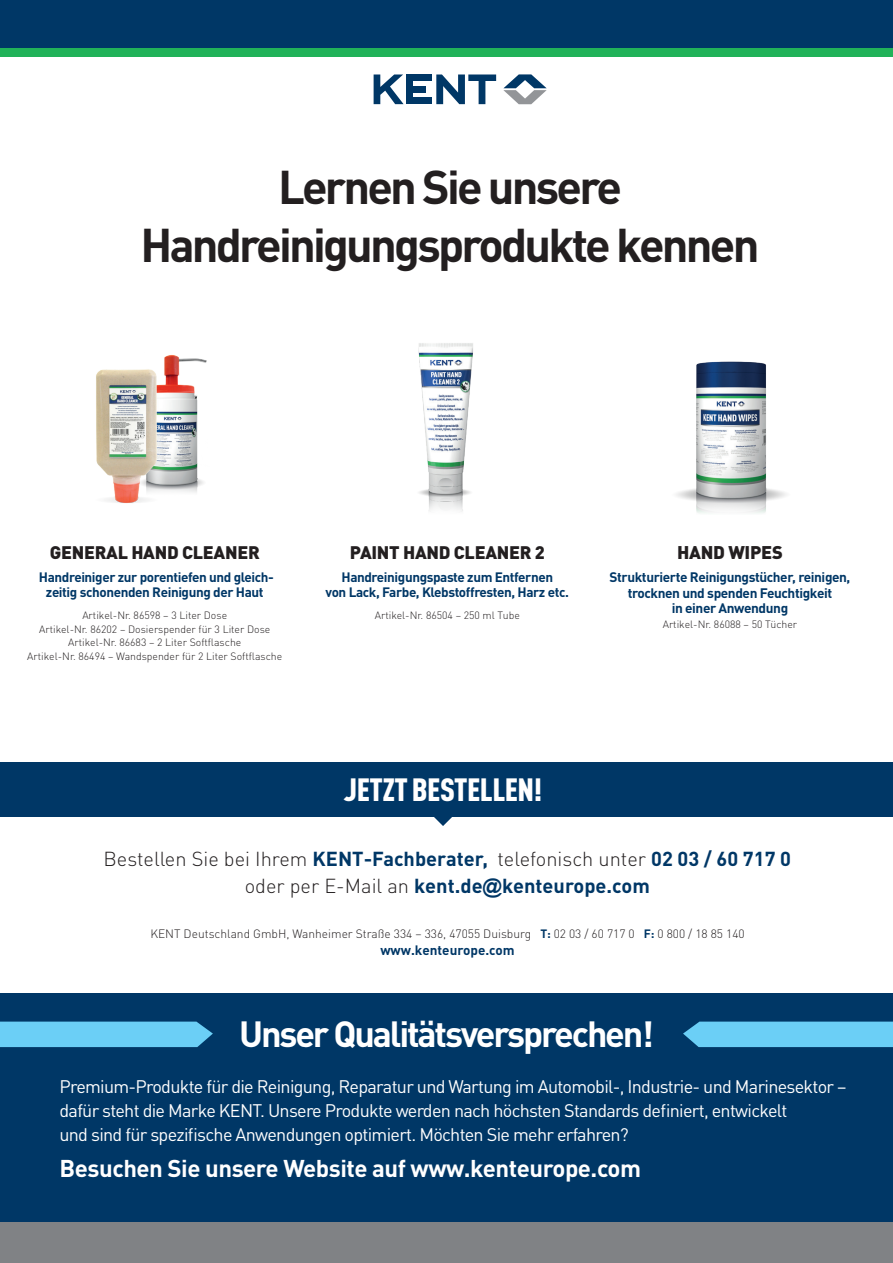
<style>
.page{position:relative;width:893px;height:1263px;background:#fff}
.page>*{position:absolute;margin:0;border:0;box-sizing:border-box;transform-origin:0 0}
.t1{font:700 46.8px/57.8px "DIN Pro";letter-spacing:-.06em;color:#231f20;text-align:center}
.t2{font:700 36px "DIN Pro";letter-spacing:-.06em;color:#fff}
.t3{font:900 condensed 31.8px "DIN Pro";letter-spacing:-.015em;color:#fff}
.t4{font:700 24px "DIN Pro";letter-spacing:-.02em;color:#fff}
.t5{font:300 19.95px/26.7px "DIN Pro";color:#231f20;text-align:center}
.t6{font:900 18.15px "DIN Pro";letter-spacing:-.015em;color:#231f20}
.t7{font:18px/24px "DIN Pro";letter-spacing:-.04em;color:#fff}
.t8{font:900 18px "DIN Pro";letter-spacing:-.015em;color:#231f20}
.t9{font:700 13.65px/15.1px "DIN Pro";letter-spacing:-.03em;color:#003766;text-align:center}
.t10{font:700 13.5px/15px "DIN Pro";letter-spacing:-.03em;color:#003766;text-align:center}
.t11{font:700 13.5px "DIN Pro";color:#003766}
.t12{font:300 12px "DIN Pro";color:#231f20}
.t13{font:300 10.5px/13.5px "DIN Pro";color:#231f20;text-align:center}
.s1{font-weight:700;color:#003766}
.s2{font-family:"Arial";font-weight:700;color:#003766}
</style>
<div class="page">
<div style="left:0;top:1221px;width:893px;height:42px;background:#808285"></div>
<div style="left:0;top:0;width:893px;height:49px;background:#003766"></div>
<div style="left:0;top:48px;width:893px;height:9px;background:#21b259"></div>
<svg style="left:374px;top:74px;width:30px;height:30px"></svg>
<svg style="left:436px;top:74px;width:60px;height:30px"></svg>
<div style="left:406px;top:98px;width:26px;height:6px;background:#003766"></div>
<div style="left:406px;top:74px;width:26px;height:7px;background:#003766"></div>
<div style="left:406px;top:86px;width:19px;height:6px;background:#003766"></div>
<div style="left:406px;top:74px;width:7px;height:30px;background:#003766"></div>
<svg style="left:503px;top:74px;width:44px;height:30px"></svg>
<img style="left:418px;top:343px;width:55px;height:169px">
<img style="left:676px;top:361px;width:110px;height:152px">
<div style="left:0;top:1045px;width:893px;height:177px;background:#003766"></div>
<div style="left:0;top:993px;width:893px;height:82px;background:#003766"></div>
<svg style="left:0;top:1021px;width:213px;height:26px"></svg>
<svg style="left:683px;top:1021px;width:210px;height:26px"></svg>
<img style="left:96px;top:355px;width:103px;height:148px">
<div style="left:0;top:762px;width:893px;height:55px;background:#003766"></div>
<svg style="left:434px;top:817px;width:18px;height:9px"></svg>
<h1 class="t1" style="left:140px;top:156px;width:620px">Lernen Sie unsere<br>Handreinigungsprodukte kennen</h1>
<p class="t8" style="left:50px;top:540px;width:212px">GENERAL HAND CLEANER</p>
<p class="t10" style="left:39px;top:569px;width:236px">Handreiniger zur porentiefen und gleich&shy;zeitig schonenden Reinigung der Haut</p>
<p class="t13" style="left:27px;top:608px;width:257px">Artikel-Nr. 86598 – 3 Liter Dose<br>Artikel-Nr. 86202 – Dosierspender für 3 Liter Dose Artikel-Nr. 86683 – 2 Liter Softflasche<br>Artikel-Nr. 86494 – Wandspender für 2 Liter Softflasche</p>
<p class="t8" style="left:350px;top:540px;width:196px">PAINT HAND CLEANER 2</p>
<p class="t10" style="left:326px;top:569px;width:245px">Handreinigungspaste zum Entfernen<br>von Lack, Farbe, Klebstoffresten, Harz etc.</p>
<p class="t13" style="left:375px;top:608px;width:147px">Artikel-Nr. 86504 – 250 ml Tube</p>
<p class="t6" style="left:677px;top:540px;width:107px">HAND WIPES</p>
<p class="t9" style="left:609px;top:569px;width:242px">Strukturierte Reinigungstücher, reinigen, trocknen und spenden Feuchtigkeit<br>in einer Anwendung</p>
<p class="t13" style="left:663px;top:617px;width:136px">Artikel-Nr. 86088 – 50 Tücher</p>
<h3 class="t3" style="left:344px;top:765px;width:200px">JETZT BESTELLEN!</h3>
<p class="t5" style="left:104px;top:845px;width:689px">Bestellen Sie bei Ihrem <span class="s1">KENT-Fachberater,</span> telefonisch unter <span class="s1">02 03 / 60 717 0 </span>oder per E-Mail an <span class="s1">kent.de</span><span class="s2">@</span><span class="s1">kenteurope.com</span></p>
<p class="t12" style="left:150px;top:926px;width:596px">KENT Deutschland GmbH, Wanheimer Straße 334 – 336, 47055 Duisburg <span class="s1">T:</span> 02 03 / 60 717 0 <span class="s1">F:</span> 0 800 / 18 85 140</p>
<p class="t11" style="left:380px;top:941px;width:136px">www.kenteurope.com</p>
<h2 class="t2" style="left:239px;top:1009px;width:416px">Unser Qualitätsversprechen!</h2>
<p class="t7" style="left:60px;top:1073px;width:788px">Premium-Produkte für die Reinigung, Reparatur und Wartung im Automobil-, Industrie- und Marinesektor – dafür steht die Marke KENT. Unsere Produkte werden nach höchsten Standards definiert, entwickelt<br>und sind für spezifische Anwendungen optimiert. Möchten Sie mehr erfahren?</p>
<h3 class="t4" style="left:60px;top:1152px;width:583px">Besuchen Sie unsere Website auf www.kenteurope.com</h3>
</div>
